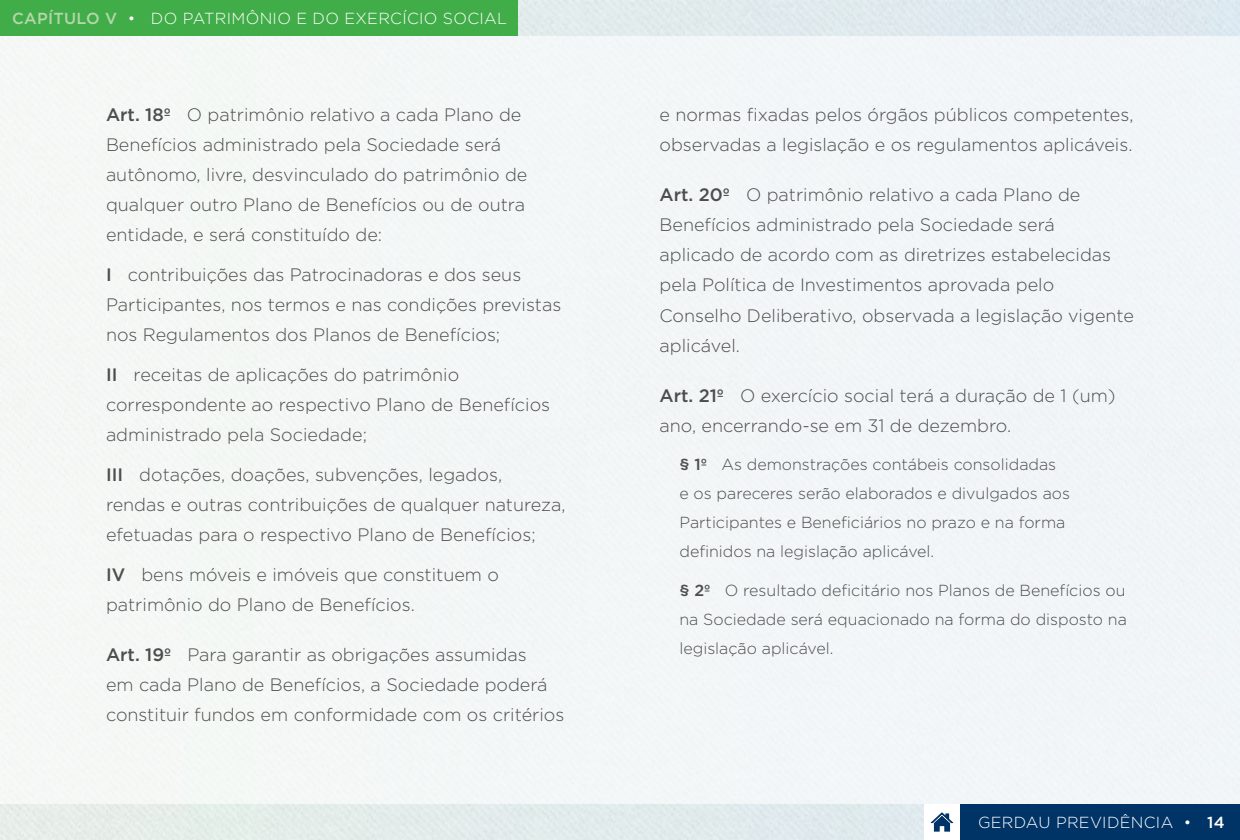
<style>
.page{position:relative;width:1240px;height:840px;background:#fff}
.page>*{position:absolute;margin:0;border:0;box-sizing:border-box;transform-origin:0 0}
.t1{font:300 18px/30px "Gotham";color:#4d4d4d}
.t2{font:300 16px/29px "Gotham";color:#4d4d4d}
.t3{font:300 16px "Gotham";letter-spacing:.02em;color:#fff}
.s1{font-weight:500;color:#b6d6ac}
.s2{font-weight:500}
</style>
<div class="page">
<div style="left:960px;top:804px;width:280px;height:36px;background:#036"></div>
<svg style="left:931px;top:812px;width:22px;height:20px"></svg>
<div style="left:0;top:36px;width:1240px;height:768px;background:#f2f6f7"></div>
<div style="left:0;top:0;width:518px;height:36px;background:#41ad49"></div>
<p class="t3" style="left:12px;top:8px;width:497px"><span class="s1">CAPÍTULO V</span> • DO PATRIMÔNIO E DO EXERCÍCIO SOCIAL</p>
<p class="t1" style="left:106px;top:100px;width:423px"><span class="s2">Art. 18º</span> O patrimônio relativo a cada Plano de Benefícios administrado pela Sociedade será autônomo, livre, desvinculado do patrimônio de qualquer outro Plano de Benefícios ou de outra entidade, e será constituído de:</p>
<p class="t1" style="left:106px;top:260px;width:457px"><span class="s2">I</span> contribuições das Patrocinadoras e dos seus<br>Participantes, nos termos e nas condições previstas nos Regulamentos dos Planos de Benefícios;</p>
<p class="t1" style="left:106px;top:360px;width:446px"><span class="s2">II</span> receitas de aplicações do patrimônio correspondente ao respectivo Plano de Benefícios administrado pela Sociedade;</p>
<p class="t1" style="left:106px;top:460px;width:461px"><span class="s2">III</span> dotações, doações, subvenções, legados, rendas e outras contribuições de qualquer natureza, efetuadas para o respectivo Plano de Benefícios;</p>
<p class="t1" style="left:106px;top:560px;width:394px"><span class="s2">IV</span> bens móveis e imóveis que constituem o patrimônio do Plano de Benefícios.</p>
<p class="t1" style="left:106px;top:640px;width:460px"><span class="s2">Art. 19º</span> Para garantir as obrigações assumidas<br>em cada Plano de Benefícios, a Sociedade poderá constituir fundos em conformidade com os critérios</p>
<p class="t1" style="left:660px;top:100px;width:476px">e normas fixadas pelos órgãos públicos competentes, observadas a legislação e os regulamentos aplicáveis.</p>
<p class="t1" style="left:660px;top:180px;width:476px"><span class="s2">Art. 20º</span> O patrimônio relativo a cada Plano de Benefícios administrado pela Sociedade será aplicado de acordo com as diretrizes estabelecidas pela Política de Investimentos aprovada pelo Conselho Deliberativo, observada a legislação vigente aplicável.</p>
<p class="t1" style="left:660px;top:380px;width:458px"><span class="s2">Art. 21º</span> O exercício social terá a duração de 1 (um) ano, encerrando-se em 31 de dezembro.</p>
<p class="t2" style="left:680px;top:450px;width:392px"><span class="s2">§ 1º</span> As demonstrações contábeis consolidadas<br>e os pareceres serão elaborados e divulgados aos Participantes e Beneficiários no prazo e na forma definidos na legislação aplicável.</p>
<p class="t2" style="left:680px;top:576px;width:449px;text-align:justify"><span class="s2">§ 2º</span> O resultado deficitário nos Planos de Benefícios ou na Sociedade será equacionado na forma do disposto na legislação aplicável.</p>
<p class="t3" style="left:978px;top:812px;width:248px">GERDAU PREVIDÊNCIA • <span class="s2">14</span></p>
</div>
